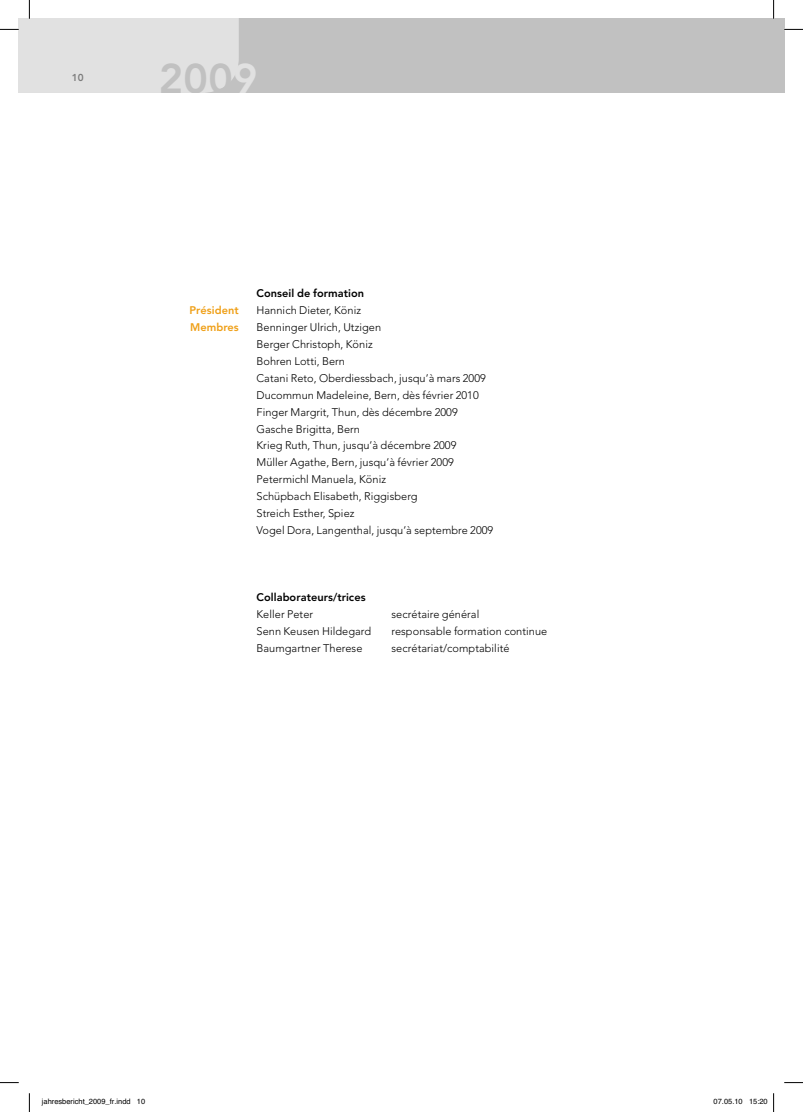
<style>
.page{position:relative;width:803px;height:1112px;background:#fff}
.page>*{position:absolute;margin:0;border:0;box-sizing:border-box;transform-origin:0 0}
.t1{font:41.25px "Avenir LT Heavy OV RSESYA";color:#c1c1c1}
.t2{font:11px/16.9px "Avenir LT Light OV HTESYA";letter-spacing:.005em;color:#000}
.t3{font:11px "Avenir LT Heavy OV RSESYA";letter-spacing:.005em;color:#000}
.t4{font:11px/16.9px "Avenir LT Heavy OV RSESYA";letter-spacing:.005em;color:#ef9f16}
.t5{font:10px "Avenir LT Heavy OV RSESYA";color:#7c7c7c}
.t6{font:7.5px "Helvetica OV ZSESYA";color:#000}
.s1{color:#e1e1e1}
</style>
<div class="page">
<div style="left:239px;top:19px;width:534px;height:74px;background:#c1c1c1"></div>
<svg style="left:0;top:1082px;width:19px;height:1px"></svg>
<svg style="left:784px;top:1082px;width:19px;height:1px"></svg>
<svg style="left:0;top:0;width:239px;height:93px"></svg>
<svg style="left:29px;top:1093px;width:1px;height:18px"></svg>
<svg style="left:773px;top:0;width:30px;height:93px"></svg>
<svg style="left:773px;top:1093px;width:1px;height:18px"></svg>
<p class="t5" style="left:72px;top:74px;width:13px">10</p>
<h1 class="t1" style="left:159px;top:64px;width:100px">200<span class="s1">9</span></h1>
<p class="t4" style="left:189px;top:303px;width:51px">Président<br>Membres</p>
<p class="t3" style="left:256px;top:289px;width:109px">Conseil de formation</p>
<p class="t2" style="left:256px;top:302px;width:238px">Hannich Dieter, Köniz<br>Benninger Ulrich, Utzigen<br>Berger Christoph, Köniz<br>Bohren Lotti, Bern<br>Catani Reto, Oberdiessbach, jusqu’à mars 2009<br>Ducommun Madeleine, Bern, dès février 2010<br>Finger Margrit, Thun, dès décembre 2009<br>Gasche Brigitta, Bern<br>Krieg Ruth, Thun, jusqu’à décembre 2009<br>Müller Agathe, Bern, jusqu’à février 2009<br>Petermichl Manuela, Köniz<br>Schüpbach Elisabeth, Riggisberg<br>Streich Esther, Spiez<br>Vogel Dora, Langenthal, jusqu’à septembre 2009</p>
<p class="t3" style="left:256px;top:593px;width:111px">Collaborateurs/trices</p>
<p class="t2" style="left:256px;top:606px;width:58px">Keller Peter</p>
<p class="t2" style="left:391px;top:606px;width:89px">secrétaire général</p>
<p class="t2" style="left:256px;top:623px;width:116px">Senn Keusen Hildegard</p>
<p class="t2" style="left:391px;top:623px;width:157px">responsable formation continue</p>
<p class="t2" style="left:256px;top:639px;width:107px">Baumgartner Therese</p>
<p class="t2" style="left:391px;top:639px;width:119px">secrétariat/comptabilité</p>
<p class="t6" style="left:42px;top:1097px;width:105px">jahresbericht_2009_fr.indd 10</p>
<p class="t6" style="left:713px;top:1097px;width:56px">07.05.10 15:20</p>
</div>
